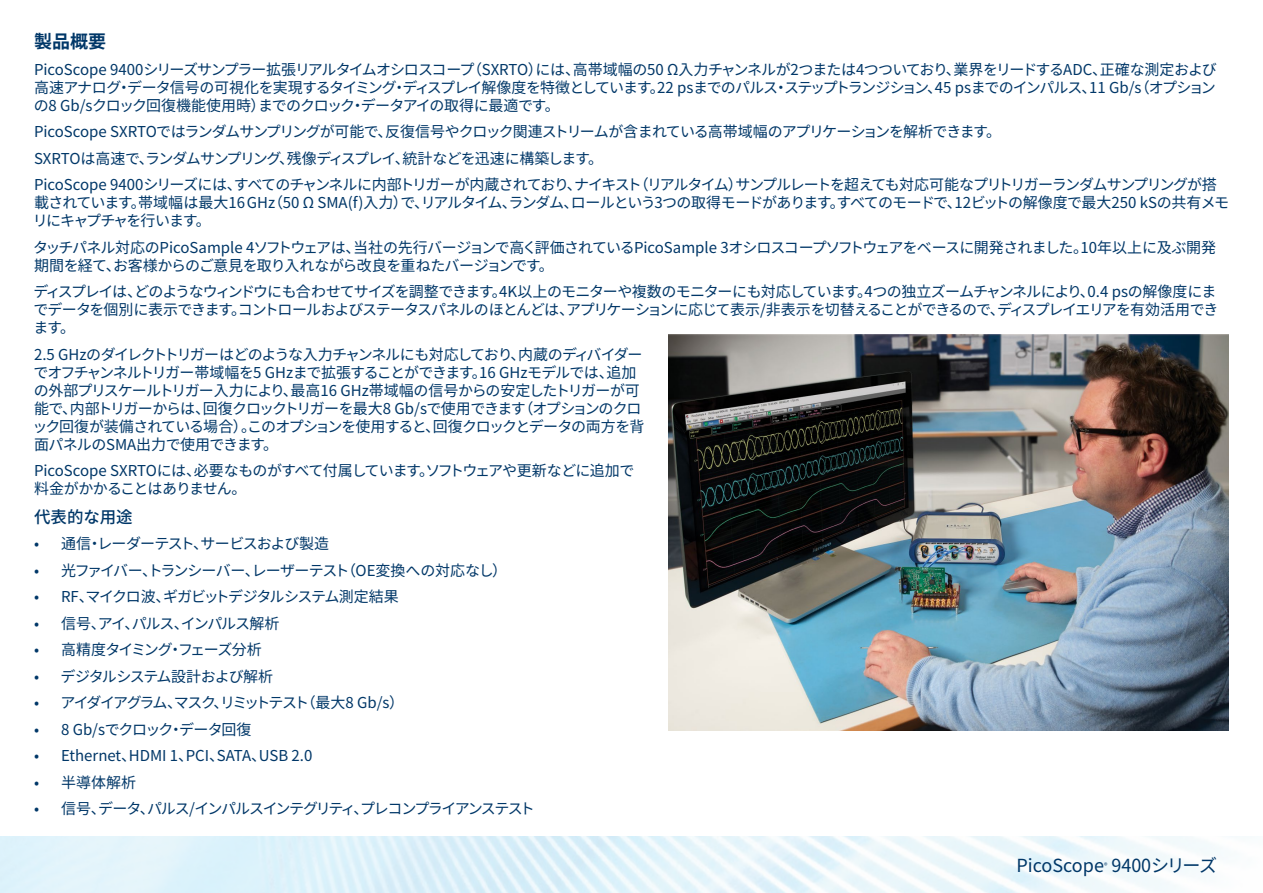
<style>
.page{position:relative;width:1263px;height:893px;background:#fff}
.page>*{position:absolute;margin:0;border:0;box-sizing:border-box;transform-origin:0 0}
.t1{font:18px "Noto Sans CJ Kjp";color:#003768}
.t2{font:700 18px "Noto Sans CJ Kjp";color:#003768}
.t3{font:500 16.5px "Noto Sans CJ Kjp";color:#003768}
.t4{font:15px/18px "Noto Sans CJ Kjp";letter-spacing:-.055em;color:#003768}
.t5{font:15px/18px "Noto Sans CJ Kjp";letter-spacing:-.035em;color:#003768}
.t6{font:15px/18px "Noto Sans CJ Kjp";letter-spacing:-.03em;color:#003768}
.t7{font:15px "Noto Sans CJ Kjp";letter-spacing:-.095em;color:#003768}
.t8{font:15px "Noto Sans CJ Kjp";color:#003768}
.t9{font:15px "Noto Sans CJ Kjp";letter-spacing:-.12em;color:#003768}
.t10{font:15px "Noto Sans CJ Kjp";letter-spacing:-.085em;color:#003768}
.t11{font:15px "Noto Sans CJ Kjp";letter-spacing:-.08em;color:#003768}
.t12{font:7.05px "Noto Sans CJ Kjp";color:#003768}
</style>
<div class="page">
<img style="left:0;top:836px;width:1219px;height:57px">
<img style="left:668px;top:334px;width:561px;height:396px">
<p class="t2" style="left:34px;top:32px;width:73px">製品概要</p>
<p class="t4" style="left:34px;top:61px;width:1185px;text-align:justify">PicoScope 9400シリーズサンプラー拡張リアルタイムオシロスコープ（SXRTO）には、高帯域幅の50 Ω入力チャンネルが2つまたは4つついており、業界をリードするADC、正確な測定および高速アナログ・データ信号の可視化を実現するタイミング・ディスプレイ解像度を特徴としています。22 psまでのパルス・ステップトランジション、45 psまでのインパルス、11 Gb/s（オプションの8 Gb/sクロック回復機能使用時）までのクロック・データアイの取得に最適です。</p>
<p class="t4" style="left:34px;top:119px;width:1184px;line-height:26.5px">PicoScope SXRTOではランダムサンプリングが可能で、反復信号やクロック関連ストリームが含まれている高帯域幅のアプリケーションを解析できます。<br>SXRTOは高速で、ランダムサンプリング、残像ディスプレイ、統計などを迅速に構築します。<br>PicoScope 9400シリーズには、すべてのチャンネルに内部トリガーが内蔵されており、ナイキスト（リアルタイム）サンプルレートを超えても対応可能なプリトリガーランダムサンプリングが搭</p>
<p class="t4" style="left:33px;top:194px;width:1198px">載されています。帯域幅は最大16 GHz（50 Ω SMA(f)入力）で、リアルタイム、ランダム、ロールという3つの取得モードがあります。すべてのモードで、12ビットの解像度で最大250 kSの共有メモリにキャプチャを行います。</p>
<p class="t5" style="left:33px;top:239px;width:1184px">タッチパネル対応のPicoSample 4ソフトウェアは、当社の先行バージョンで高く評価されているPicoSample 3オシロスコープソフトウェアをベースに開発されました。10年以上に及ぶ開発期間を経て、お客様からのご意見を取り入れながら改良を重ねたバージョンです。</p>
<p class="t4" style="left:33px;top:283px;width:1186px;text-align:justify">ディスプレイは、どのようなウィンドウにも合わせてサイズを調整できます。4K以上のモニターや複数のモニターにも対応しています。4つの独立ズームチャンネルにより、0.4 psの解像度にまでデータを個別に表示できます。コントロールおよびステータスパネルのほとんどは、アプリケーションに応じて表示/非表示を切替えることができるので、ディスプレイエリアを有効活用できます。</p>
<p class="t4" style="left:32px;top:346px;width:614px">2.5 GHzのダイレクトトリガーはどのような入力チャンネルにも対応しており、内蔵のディバイダーでオフチャンネルトリガー帯域幅を5 GHzまで拡張することができます。16 GHzモデルでは、追加の外部プリスケールトリガー入力により、最高16 GHz帯域幅の信号からの安定したトリガーが可能で、内部トリガーからは、回復クロックトリガーを最大8 Gb/sで使用できます（オプションのクロック回復が装備されている場合）。このオプションを使用すると、回復クロックとデータの両方を背面パネルのSMA出力で使用できます。</p>
<p class="t6" style="left:34px;top:462px;width:602px">PicoScope SXRTOには、必要なものがすべて付属しています。ソフトウェアや更新などに追加で料金がかかることはありません。</p>
<p class="t3" style="left:34px;top:507px;width:100px">代表的な用途</p>
<p class="t4" style="left:34px;top:535px;width:296px">• 通信・レーダーテスト、サービスおよび製造</p>
<p class="t4" style="left:34px;top:562px;width:475px">• 光ファイバー、トランシーバー、レーザーテスト（OE変換への対応なし）</p>
<p class="t10" style="left:34px;top:588px;width:366px">• RF、マイクロ波、ギガビットデジタルシステム測定結果</p>
<p class="t4" style="left:34px;top:615px;width:247px">• 信号、アイ、パルス、インパルス解析</p>
<p class="t11" style="left:34px;top:641px;width:229px">• 高精度タイミング・フェーズ分析</p>
<p class="t4" style="left:34px;top:668px;width:241px">• デジタルシステム設計および解析</p>
<p class="t9" style="left:34px;top:694px;width:371px">• アイダイアグラム、マスク、リミットテスト（最大8 Gb/s）</p>
<p class="t4" style="left:34px;top:721px;width:219px">• 8 Gb/sでクロック・データ回復</p>
<p class="t8" style="left:34px;top:747px;width:280px">• Ethernet、HDMI 1、PCI、SATA、USB 2.0</p>
<p class="t4" style="left:34px;top:774px;width:103px">• 半導体解析</p>
<p class="t7" style="left:34px;top:800px;width:502px">• 信号、データ、パルス/インパルスインテグリティ、プレコンプライアンステスト</p>
<p class="t1" style="left:1016px;top:855px;width:202px">PicoScope 9400シリーズ</p>
<p class="t12" style="left:1104px;top:861px;width:5px">®</p>
</div>
